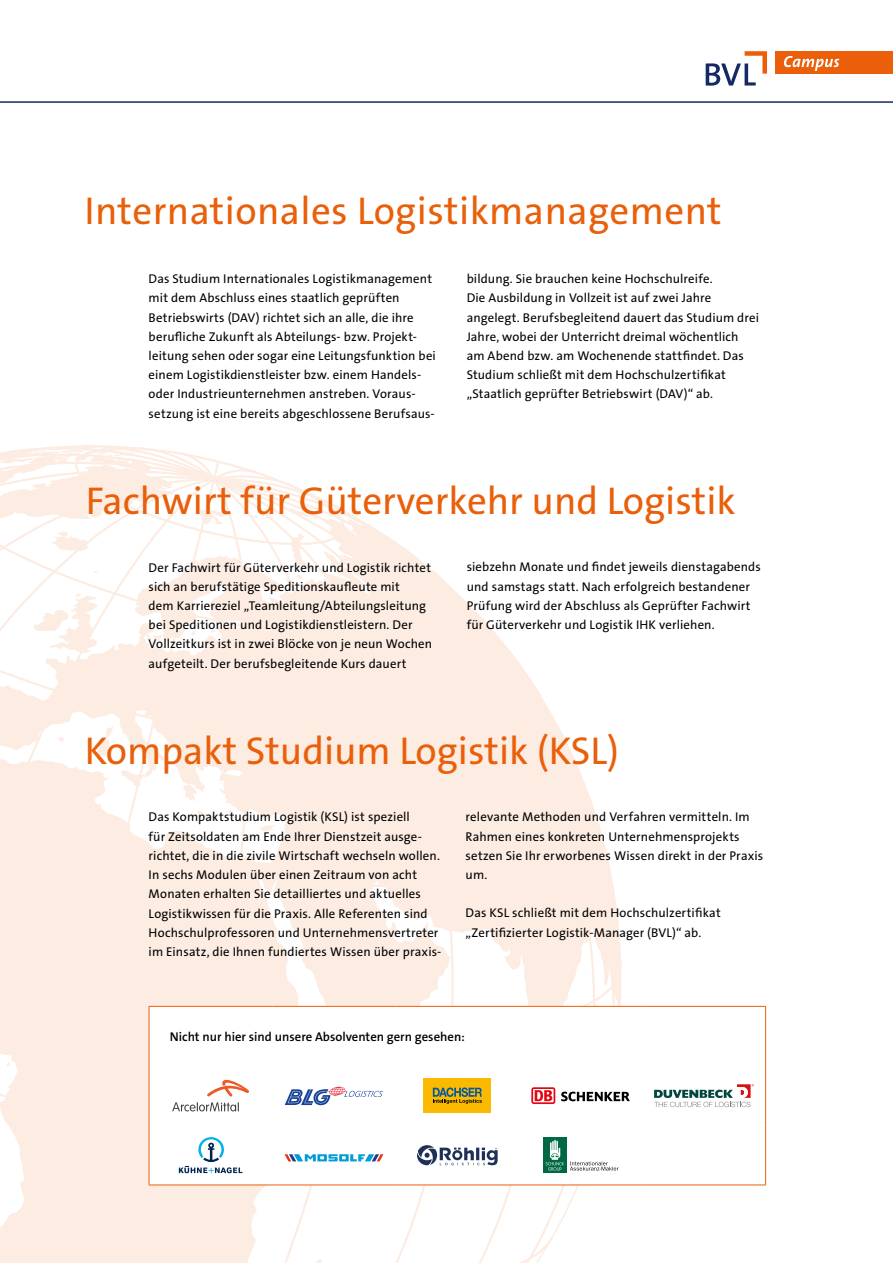
<style>
.page{position:relative;width:893px;height:1263px;background:#fff}
.page>*{position:absolute;margin:0;border:0;box-sizing:border-box;transform-origin:0 0}
.t1{font:39px "The Sans LP5 Plain";color:#e95f0a}
.t2{font:12.75px/19.2px "The Sans LP5 Plain";letter-spacing:.01em;color:#000}
.t3{font:12.75px "The Sans LP6 Se Bld";color:#000}
</style>
<div class="page">
<hr style="left:0;top:101px;width:893px;height:2px;background:#152964">
<div style="left:775px;top:51px;width:118px;height:23px;background:#eb5f0a"></div>
<svg style="left:784px;top:56px;width:55px;height:15px"></svg>
<svg style="left:706px;top:51px;width:61px;height:35px"></svg>
<svg style="left:0;top:445px;width:621px;height:818px;fill:#fcece2"></svg>
<svg style="left:150px;top:1007px;width:599px;height:177px"></svg>
<hr style="left:149px;top:1006px;width:123px;height:1px;background:#eb5f0a">
<hr style="left:149px;top:1007px;width:1px;height:59px;background:#eb5f0a">
<hr style="left:272px;top:1006px;width:124px;height:1px;background:#eb5f0a">
<hr style="left:396px;top:1006px;width:123px;height:1px;background:#eb5f0a">
<hr style="left:519px;top:1006px;width:123px;height:1px;background:#eb5f0a">
<hr style="left:642px;top:1006px;width:124px;height:1px;background:#eb5f0a">
<hr style="left:765px;top:1007px;width:1px;height:59px;background:#eb5f0a">
<hr style="left:149px;top:1066px;width:1px;height:59px;background:#eb5f0a">
<hr style="left:765px;top:1066px;width:1px;height:59px;background:#eb5f0a">
<hr style="left:149px;top:1125px;width:1px;height:59px;background:#eb5f0a">
<hr style="left:765px;top:1125px;width:1px;height:59px;background:#eb5f0a">
<hr style="left:149px;top:1184px;width:123px;height:1px;background:#eb5f0a">
<hr style="left:272px;top:1184px;width:124px;height:1px;background:#eb5f0a">
<hr style="left:396px;top:1184px;width:123px;height:1px;background:#eb5f0a">
<hr style="left:519px;top:1184px;width:123px;height:1px;background:#eb5f0a">
<hr style="left:642px;top:1184px;width:124px;height:1px;background:#eb5f0a">
<svg style="left:207px;top:1080px;width:42px;height:16px"></svg>
<svg style="left:172px;top:1102px;width:67px;height:9px"></svg>
<svg style="left:285px;top:1086px;width:98px;height:19px"></svg>
<div style="left:424px;top:1078px;width:67px;height:35px;background:#fbba00"></div>
<svg style="left:433px;top:1087px;width:49px;height:17px"></svg>
<div style="left:531px;top:1087px;width:24px;height:17px;background:#e30613;border-radius:2px"></div>
<svg style="left:533px;top:1089px;width:21px;height:13px"></svg>
<svg style="left:654px;top:1084px;width:100px;height:23px"></svg>
<svg style="left:171px;top:1137px;width:71px;height:77px"></svg>
<svg style="left:284px;top:1154px;width:99px;height:7px"></svg>
<svg style="left:417px;top:1145px;width:81px;height:20px"></svg>
<svg style="left:543px;top:1170px;width:23px;height:3px"></svg>
<svg style="left:535px;top:1062px;width:95px;height:108px"></svg>
<h1 class="t1" style="left:85px;top:186px;width:638px">Internationales Logistikmanagement</h1>
<p class="t2" style="left:149px;top:269px;width:289px">Das Studium Internationales Logistikmanagement mit dem Abschluss eines staatlich geprüften Betriebswirts (DAV) richtet sich an alle, die ihre berufliche Zukunft als Abteilungs- bzw. Projekt&shy;leitung sehen oder sogar eine Leitungsfunktion bei einem Logistikdienstleister bzw. einem Handels&shy;oder Industrieunternehmen anstreben. Voraus&shy;setzung ist eine bereits abgeschlossene Berufsaus-</p>
<p class="t2" style="left:467px;top:269px;width:294px">bildung. Sie brauchen keine Hochschulreife.<br>Die Ausbildung in Vollzeit ist auf zwei Jahre angelegt. Berufsbegleitend dauert das Studium drei Jahre, wobei der Unterricht dreimal wöchentlich am Abend bzw. am Wochenende stattfindet. Das Studium schließt mit dem Hochschulzertifikat „Staatlich geprüfter Betriebswirt (DAV)“ ab.</p>
<h1 class="t1" style="left:86px;top:476px;width:651px">Fachwirt für Güterverkehr und Logistik</h1>
<p class="t2" style="left:149px;top:558px;width:285px">Der Fachwirt für Güterverkehr und Logistik richtet sich an berufstätige Speditionskaufleute mit<br>dem Karriereziel „Teamleitung/Abteilungsleitung bei Speditionen und Logistikdienstleistern. Der Vollzeitkurs ist in zwei Blöcke von je neun Wochen aufgeteilt. Der berufsbegleitende Kurs dauert</p>
<p class="t2" style="left:467px;top:558px;width:296px">siebzehn Monate und findet jeweils dienstagabends und samstags statt. Nach erfolgreich bestandener Prüfung wird der Abschluss als Geprüfter Fachwirt für Güterverkehr und Logistik IHK verliehen.</p>
<h1 class="t1" style="left:85px;top:725px;width:536px">Kompakt Studium Logistik (KSL)</h1>
<p class="t2" style="left:149px;top:808px;width:294px">Das Kompaktstudium Logistik (KSL) ist speziell<br>für Zeitsoldaten am Ende Ihrer Dienstzeit ausge&shy;richtet, die in die zivile Wirtschaft wechseln wollen.<br>In sechs Modulen über einen Zeitraum von acht Monaten erhalten Sie detailliertes und aktuelles Logistikwissen für die Praxis. Alle Referenten sind Hochschulprofessoren und Unternehmensvertreter im Einsatz, die Ihnen fundiertes Wissen über praxis-</p>
<p class="t2" style="left:466px;top:807px;width:299px">relevante Methoden und Verfahren vermitteln. Im Rahmen eines konkreten Unternehmensprojekts setzen Sie Ihr erworbenes Wissen direkt in der Praxis um.</p>
<p class="t2" style="left:466px;top:904px;width:257px">Das KSL schließt mit dem Hochschulzertifikat „Zertifizierter Logistik-Manager (BVL)“ ab.</p>
<p class="t3" style="left:170px;top:1028px;width:297px">Nicht nur hier sind unsere Absolventen gern gesehen:</p>
</div>
